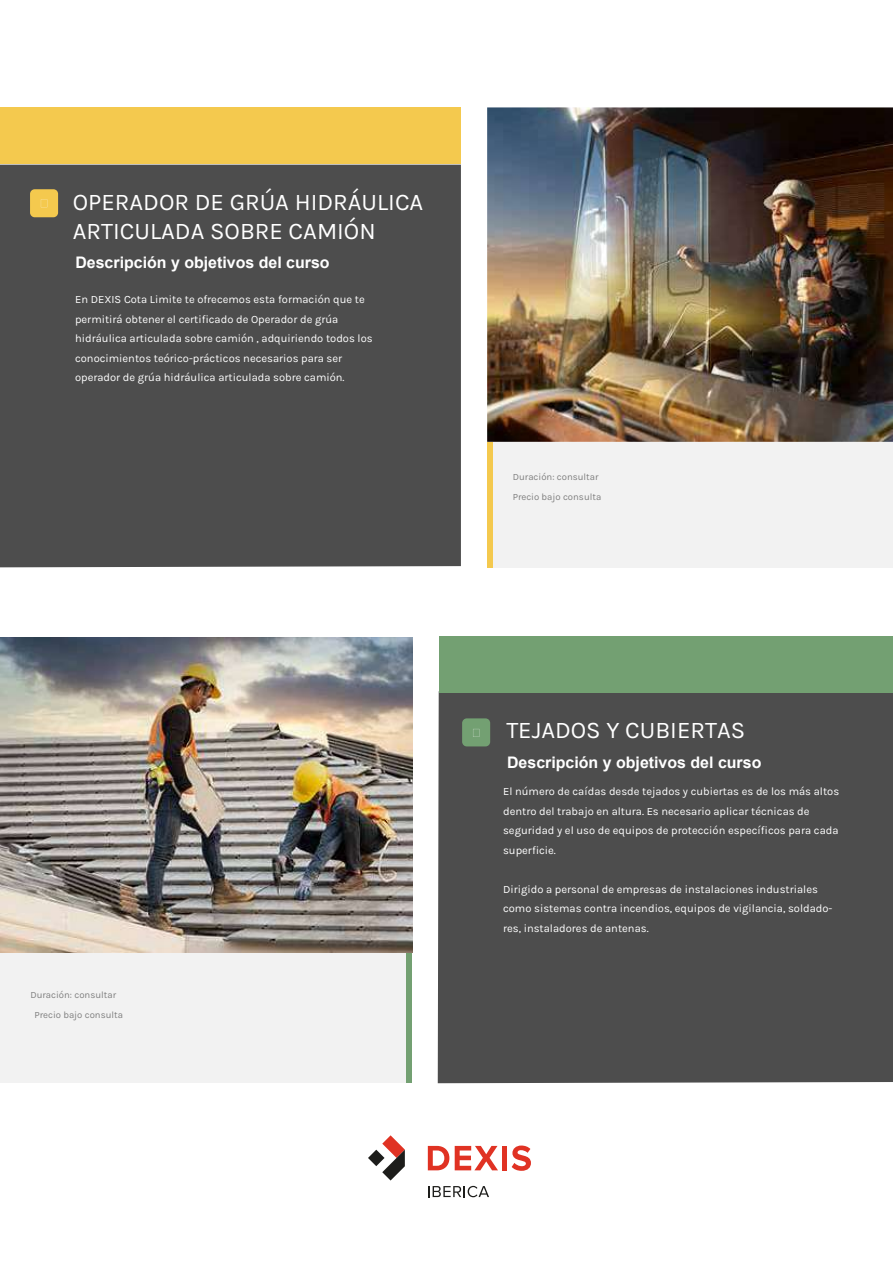
<style>
.page{position:relative;width:893px;height:1263px;background:#fff}
.page>*{position:absolute;margin:0;border:0;box-sizing:border-box;transform-origin:0 0}
.t1{font:23.85px/28.7px "Karla";color:#fff}
.t2{font:700 15.9px "Arial";color:#fff}
.t3{font:11.1px/19.5px "Karla";color:#fff}
.t4{font:9.6px "Karla";color:#7f7f7f}
</style>
<div class="page">
<div style="left:0;top:165px;width:461px;height:402px;background:#4d4d4d"></div>
<div style="left:0;top:107px;width:461px;height:57px;background:#f4c94e"></div>
<div style="left:489px;top:442px;width:404px;height:126px;background:#f2f2f2"></div>
<div style="left:487px;top:442px;width:6px;height:126px;background:#f4c94e"></div>
<div style="left:70px;top:185px;width:321px;height:109px;background:#4d4d4d"></div>
<img style="left:487px;top:107px;width:406px;height:335px">
<svg style="left:30px;top:189px;width:28px;height:28px"></svg>
<div style="left:438px;top:691px;width:455px;height:392px;background:#4d4d4d"></div>
<div style="left:439px;top:636px;width:454px;height:56px;background:#73a072"></div>
<svg style="left:462px;top:718px;width:28px;height:28px"></svg>
<div style="left:0;top:952px;width:412px;height:131px;background:#f2f2f2"></div>
<div style="left:406px;top:952px;width:6px;height:131px;background:#73a072"></div>
<img style="left:0;top:638px;width:412px;height:315px">
<svg style="left:428px;top:1146px;width:21px;height:24px"></svg>
<svg style="left:455px;top:1146px;width:43px;height:24px"></svg>
<div style="left:502px;top:1146px;width:5px;height:24px;background:#e03223"></div>
<svg style="left:512px;top:1145px;width:19px;height:26px"></svg>
<svg style="left:428px;top:1186px;width:61px;height:11px"></svg>
<svg style="left:368px;top:1135px;width:37px;height:45px"></svg>
<h1 class="t1" style="left:73px;top:187px;width:352px">OPERADOR DE GRÚA HIDRÁULICA<br>ARTICULADA SOBRE CAMIÓN</h1>
<h2 class="t2" style="left:75px;top:252px;width:256px">Descripción y objetivos del curso</h2>
<p class="t3" style="left:75px;top:289px;width:299px">En DEXIS Cota Limite te ofrecemos esta formación que te permitirá obtener el certificado de Operador de grúa hidráulica articulada sobre camión , adquiriendo todos los conocimientos teórico-prácticos necesarios para ser operador de grúa hidráulica articulada sobre camión.</p>
<p class="t4" style="left:513px;top:470px;width:87px">Duración: consultar</p>
<p class="t4" style="left:513px;top:490px;width:90px">Precio bajo consulta</p>
<p class="t4" style="left:30px;top:988px;width:87px">Duración: consultar</p>
<p class="t4" style="left:34px;top:1009px;width:90px">Precio bajo consulta</p>
<h1 class="t1" style="left:506px;top:715px;width:240px">TEJADOS Y CUBIERTAS</h1>
<h2 class="t2" style="left:507px;top:752px;width:256px">Descripción y objetivos del curso</h2>
<p class="t3" style="left:503px;top:782px;width:338px">El número de caídas desde tejados y cubiertas es de los más altos dentro del trabajo en altura. Es necesario aplicar técnicas de seguridad y el uso de equipos de protección específicos para cada superficie.</p>
<p class="t3" style="left:503px;top:879px;width:331px">Dirigido a personal de empresas de instalaciones industriales como sistemas contra incendios, equipos de vigilancia, soldado&shy;res, instaladores de antenas.</p>
</div>
